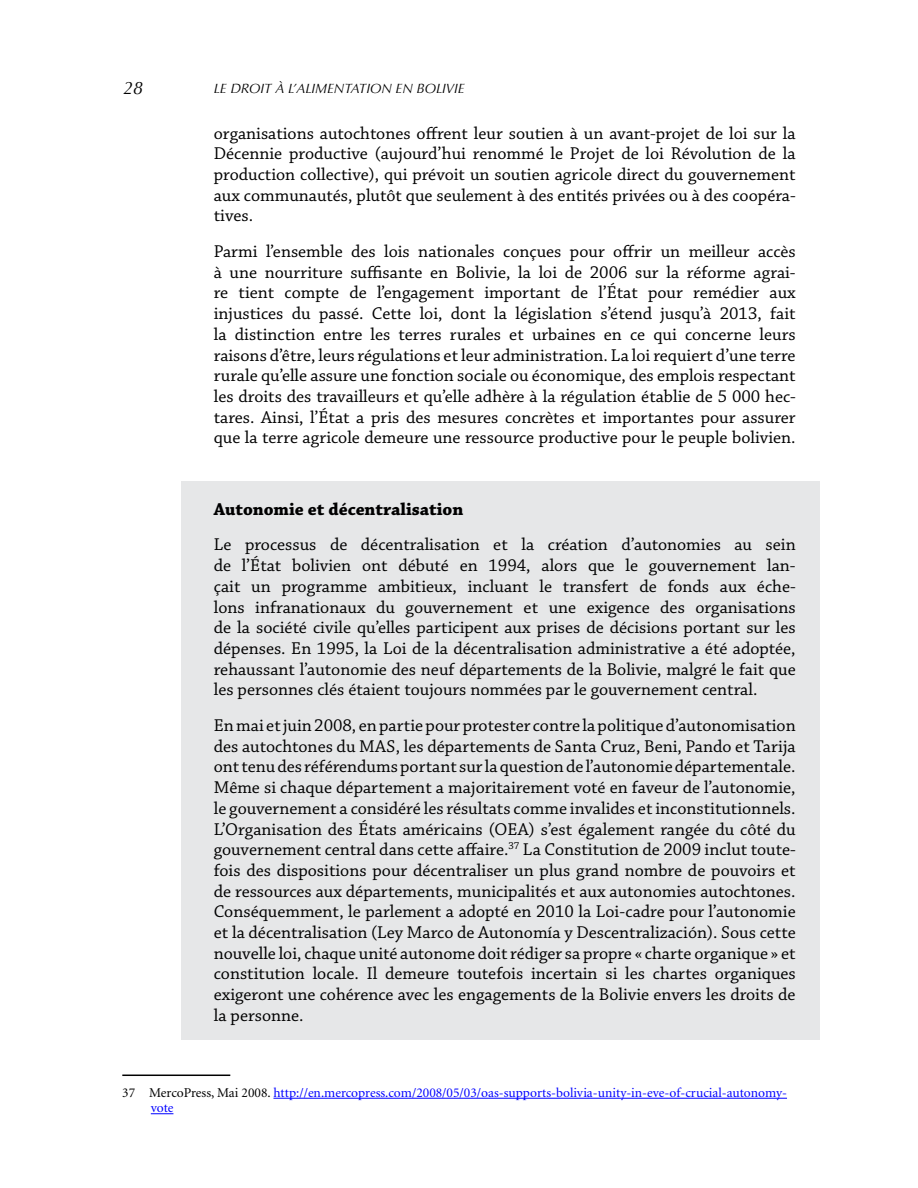
<style>
.page{position:relative;width:918px;height:1188px;background:#fff}
.page>*{position:absolute;margin:0;border:0;box-sizing:border-box;transform-origin:0 0}
.t1{font:18px/20.7px "Chaparral Pro";color:#000;text-align:justify}
.t2{font:700 18px "Chaparral Pro";color:#000}
.t3{font:italic 18px "Optima";color:#000}
.t4{font:13.5px/15.5px "Minion";color:#00f}
.t5{font:italic 13.5px "Optima";color:#000}
.s1{color:#000}
</style>
<div class="page">
<div style="left:181px;top:481px;width:639px;height:559px;background:#e6e7e8"></div>
<hr style="left:122px;top:1075px;width:108px;height:1px;background:#000">
<hr style="left:273px;top:1098px;width:514px;height:1px;background:#00f">
<svg style="left:151px;top:1113px;width:22px;height:1px"></svg>
<p class="t3" style="left:123px;top:78px;width:22px">28</p>
<p class="t5" style="left:214px;top:81px;width:252px">LE DROIT À L’ALIMENTATION EN BOLIVIE</p>
<p class="t1" style="left:214px;top:123px;width:583px">organisations autochtones offrent leur soutien à un avant-projet de loi sur la Décennie productive (aujourd’hui renommé le Projet de loi Révolution de la production collective), qui prévoit un soutien agricole direct du gouvernement aux communautés, plutôt que seulement à des entités privées ou à des coopéra&shy;tives.</p>
<p class="t1" style="left:214px;top:242px;width:583px">Parmi l’ensemble des lois nationales conçues pour offrir un meilleur accès à une nourriture suffisante en Bolivie, la loi de 2006 sur la réforme agrai&shy;re tient compte de l’engagement important de l’État pour remédier aux injustices du passé. Cette loi, dont la législation s’étend jusqu’à 2013, fait la distinction entre les terres rurales et urbaines en ce qui concerne leurs raisons d’être, leurs régulations et leur administration. La loi requiert d’une terre rurale qu’elle assure une fonction sociale ou économique, des emplois respectant les droits des travailleurs et qu’elle adhère à la régulation établie de 5 000 hec&shy;tares. Ainsi, l’État a pris des mesures concrètes et importantes pour assurer que la terre agricole demeure une ressource productive pour le peuple bolivien.</p>
<p class="t2" style="left:214px;top:499px;width:251px">Autonomie et décentralisation</p>
<p class="t1" style="left:214px;top:535px;width:583px">Le processus de décentralisation et la création d’autonomies au sein de l’État bolivien ont débuté en 1994, alors que le gouvernement lan&shy;çait un programme ambitieux, incluant le transfert de fonds aux éche&shy;lons infranationaux du gouvernement et une exigence des organisations de la société civile qu’elles participent aux prises de décisions portant sur les dépenses. En 1995, la Loi de la décentralisation administrative a été adoptée, rehaussant l’autonomie des neuf départements de la Bolivie, malgré le fait que les personnes clés étaient toujours nommées par le gouvernement central.</p>
<p class="t1" style="left:214px;top:716px;width:583px">En mai et juin 2008, en partie pour protester contre la politique d’autonomisation des autochtones du MAS, les départements de Santa Cruz, Beni, Pando et Tarija ont tenu des référendums portant sur la question de l’autonomie départementale.<br>Même si chaque département a majoritairement voté en faveur de l’autonomie, le gouvernement a considéré les résultats comme invalides et inconstitutionnels.<br>L’Organisation des États américains (OEA) s’est également rangée du côté du gouvernement central dans cette affaire.<sup>37</sup> La Constitution de 2009 inclut toute&shy;fois des dispositions pour décentraliser un plus grand nombre de pouvoirs et de ressources aux départements, municipalités et aux autonomies autochtones.<br>Conséquemment, le parlement a adopté en 2010 la Loi-cadre pour l’autonomie et la décentralisation (Ley Marco de Autonomía y Descentralización). Sous cette nouvelle loi, chaque unité autonome doit rédiger sa propre « charte organique » et constitution locale. Il demeure toutefois incertain si les chartes organiques exigeront une cohérence avec les engagements de la Bolivie envers les droits de la personne.</p>
<p class="t4" style="left:151px;top:1085px;width:638px;text-indent:-28px"><span class="s1">37 MercoPress, Mai 2008.</span> http://en.mercopress.com/2008/05/03/oas-supports-bolivia-unity-in-eve-of-crucial-autonomy&shy;vote</p>
</div>
